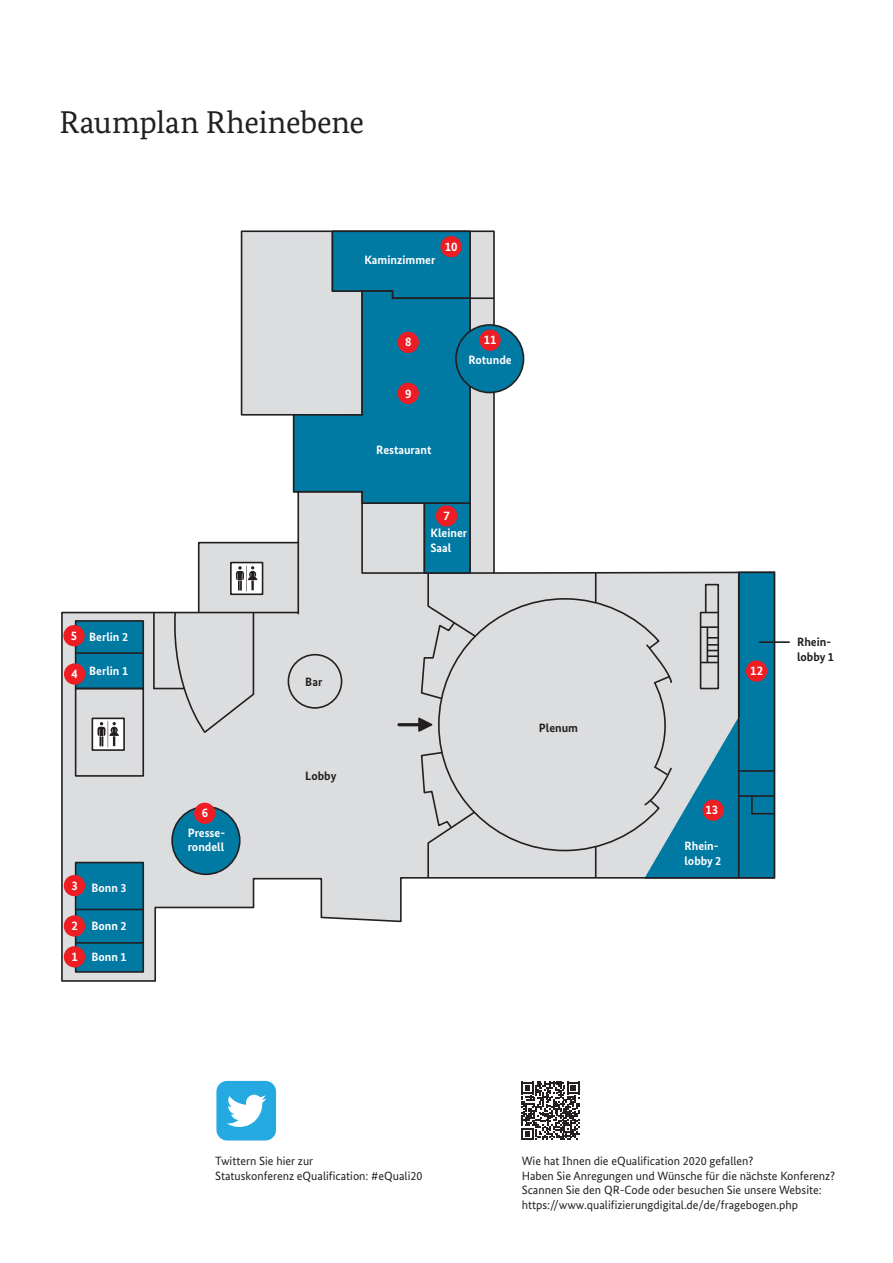
<style>
.page{position:relative;width:893px;height:1263px;background:#fff}
.page>*{position:absolute;margin:0;border:0;box-sizing:border-box;transform-origin:0 0}
.t1{font:31.5px "Bundes Serif";letter-spacing:-.01em;color:#231f20}
.t2{font:700 12.75px "Bundes Sans";color:#fff}
.t3{font:700 12.15px/14.5px "Bundes Sans";color:#fff}
.t4{font:700 12.15px/14.5px "Bundes Sans";color:#231f20}
.t5{font:12px/14.4px "Bundes Sans";color:#231f20}
</style>
<div class="page">
<svg style="left:61px;top:230px;width:581px;height:752px"></svg>
<div style="left:76px;top:862px;width:67px;height:110px;background:#0079a3"></div>
<div style="left:75px;top:862px;width:69px;height:111px;border:2px solid #231f20"></div>
<div style="left:76px;top:621px;width:67px;height:67px;background:#0079a3"></div>
<div style="left:75px;top:620px;width:69px;height:69px;border:2px solid #231f20"></div>
<div style="left:75px;top:688px;width:69px;height:89px;border:2px solid #231f20"></div>
<hr style="left:153px;top:612px;width:2px;height:76px;background:#231f20">
<hr style="left:199px;top:612px;width:99px;height:1px;background:#231f20">
<svg style="left:171px;top:611px;width:84px;height:124px;background:#d1d1d3"></svg>
<hr style="left:153px;top:688px;width:31px;height:1px;background:#231f20">
<div style="left:172px;top:807px;width:68px;height:67px;background:#0079a3;border-radius:50%"></div>
<div style="left:171px;top:806px;width:70px;height:69px;border:2px solid #231f20;border-radius:50%"></div>
<div style="left:288px;top:654px;width:54px;height:55px;border:2px solid #231f20;border-radius:50%"></div>
<div style="left:437px;top:597px;width:205px;height:255px;background:#dcdddf"></div>
<hr style="left:595px;top:573px;width:1px;height:30px;background:#231f20">
<hr style="left:595px;top:847px;width:1px;height:31px;background:#231f20">
<svg style="left:420px;top:751px;width:57px;height:128px;background:#ceced0"></svg>
<hr style="left:76px;top:652px;width:67px;height:2px;background:#231f20">
<hr style="left:76px;top:909px;width:67px;height:1px;background:#231f20">
<hr style="left:76px;top:942px;width:67px;height:2px;background:#231f20">
<svg style="left:292px;top:230px;width:204px;height:470px;background:#7dadbf"></svg>
<div style="left:456px;top:325px;width:68px;height:68px;background:#0079a3;border-radius:50%"></div>
<div style="left:455px;top:324px;width:69px;height:69px;border:2px solid #231f20;border-radius:50%"></div>
<svg style="left:642px;top:571px;width:134px;height:308px;background:#74a6b8"></svg>
<hr style="left:399px;top:723px;width:20px;height:3px;background:#231f20">
<svg style="left:417px;top:716px;width:17px;height:18px"></svg>
<div style="left:231px;top:562px;width:32px;height:32px;background:#fff"></div>
<div style="left:230px;top:562px;width:33px;height:33px;border:2px solid #231f20"></div>
<svg style="left:236px;top:565px;width:21px;height:26px"></svg>
<div style="left:92px;top:718px;width:32px;height:32px;background:#fff"></div>
<div style="left:92px;top:717px;width:33px;height:34px;border:2px solid #231f20"></div>
<svg style="left:97px;top:721px;width:22px;height:26px"></svg>
<hr style="left:760px;top:641px;width:29px;height:2px;background:#231f20">
<div style="left:64px;top:946px;width:21px;height:21px;background:#ee1d23;border-radius:50%"></div>
<div style="left:64px;top:915px;width:21px;height:21px;background:#ee1d23;border-radius:50%"></div>
<div style="left:64px;top:875px;width:21px;height:21px;background:#ee1d23;border-radius:50%"></div>
<div style="left:64px;top:663px;width:21px;height:22px;background:#ee1d23;border-radius:50%"></div>
<div style="left:63px;top:625px;width:22px;height:21px;background:#ee1d23;border-radius:50%"></div>
<div style="left:194px;top:803px;width:21px;height:21px;background:#ee1d23;border-radius:50%"></div>
<div style="left:436px;top:505px;width:21px;height:21px;background:#ee1d23;border-radius:50%"></div>
<div style="left:398px;top:383px;width:21px;height:21px;background:#ee1d23;border-radius:50%"></div>
<div style="left:398px;top:332px;width:21px;height:21px;background:#ee1d23;border-radius:50%"></div>
<div style="left:479px;top:330px;width:22px;height:21px;background:#ee1d23;border-radius:50%"></div>
<div style="left:440px;top:236px;width:22px;height:21px;background:#ee1d23;border-radius:50%"></div>
<div style="left:746px;top:660px;width:21px;height:22px;background:#ee1d23;border-radius:50%"></div>
<div style="left:702px;top:799px;width:22px;height:22px;background:#ee1d23;border-radius:50%"></div>
<div style="left:216px;top:1081px;width:60px;height:59px;background:#24aae1;border-radius:11px"></div>
<svg style="left:227px;top:1095px;width:39px;height:32px"></svg>
<svg style="left:521px;top:1082px;width:58px;height:58px"></svg>
<h1 class="t1" style="left:60px;top:103px;width:306px">Raumplan Rheinebene</h1>
<p class="t2" style="left:445px;top:239px;width:14px">10</p>
<p class="t3" style="left:364px;top:253px;width:72px">Kaminzimmer</p>
<p class="t2" style="left:405px;top:334px;width:8px">8</p>
<p class="t2" style="left:484px;top:332px;width:14px">11</p>
<p class="t3" style="left:468px;top:352px;width:45px">Rotunde</p>
<p class="t2" style="left:405px;top:385px;width:8px">9</p>
<p class="t3" style="left:376px;top:442px;width:57px">Restaurant</p>
<p class="t2" style="left:443px;top:508px;width:8px">7</p>
<p class="t3" style="left:430px;top:526px;width:38px">Kleiner<br>Saal</p>
<p class="t2" style="left:71px;top:628px;width:8px">5</p>
<p class="t3" style="left:89px;top:630px;width:40px">Berlin 2</p>
<p class="t2" style="left:72px;top:666px;width:8px">4</p>
<p class="t3" style="left:89px;top:664px;width:40px">Berlin 1</p>
<p class="t4" style="left:305px;top:674px;width:19px">Bar</p>
<p class="t4" style="left:539px;top:720px;width:41px">Plenum</p>
<p class="t4" style="left:305px;top:768px;width:33px">Lobby</p>
<p class="t2" style="left:202px;top:805px;width:8px">6</p>
<p class="t3" style="left:188px;top:825px;width:39px">Presse&shy;rondell</p>
<p class="t2" style="left:71px;top:877px;width:8px">3</p>
<p class="t3" style="left:91px;top:880px;width:37px">Bonn 3</p>
<p class="t2" style="left:71px;top:918px;width:8px">2</p>
<p class="t3" style="left:91px;top:918px;width:37px">Bonn 2</p>
<p class="t2" style="left:71px;top:949px;width:8px">1</p>
<p class="t3" style="left:91px;top:949px;width:37px">Bonn 1</p>
<p class="t2" style="left:750px;top:663px;width:14px">12</p>
<p class="t4" style="left:797px;top:635px;width:38px">Rhein&shy;lobby 1</p>
<p class="t2" style="left:705px;top:802px;width:14px">13</p>
<p class="t3" style="left:684px;top:839px;width:38px">Rhein&shy;lobby 2</p>
<p class="t5" style="left:215px;top:1154px;width:209px">Twittern Sie hier zur<br>Statuskonferenz eQualification: #eQuali20</p>
<p class="t5" style="left:522px;top:1154px;width:315px">Wie hat Ihnen die eQualification 2020 gefallen?<br>Haben Sie Anregungen und Wünsche für die nächste Konferenz?<br>Scannen Sie den QR-Code oder besuchen Sie unsere Website: https://www.qualifizierungdigital.de/de/fragebogen.php</p>
</div>
